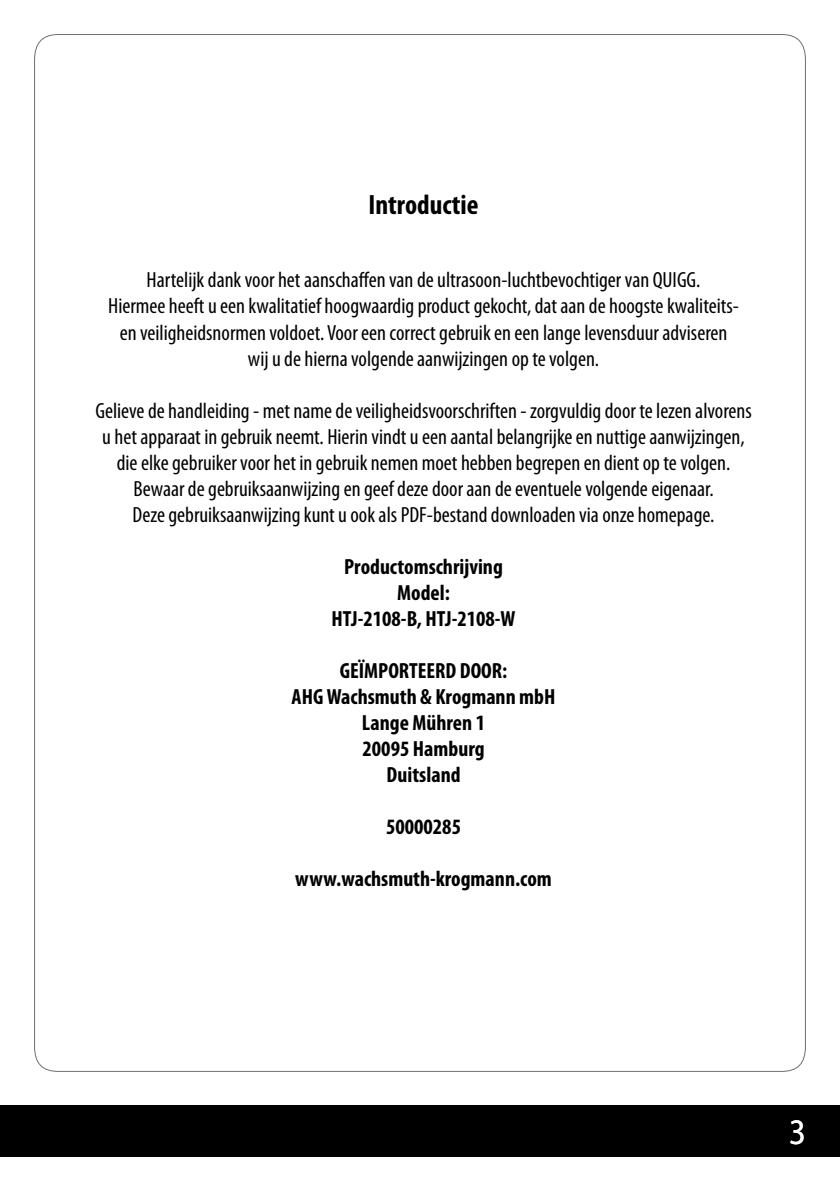
<style>
.page{position:relative;width:840px;height:1191px;background:#fff}
.page>*{position:absolute;margin:0;border:0;box-sizing:border-box;transform-origin:0 0}
.t1{font:36px "Myriad Pro";color:#fff;scale:.9 1}
.t2{font:700 condensed 28px "Myriad Pro";color:#000}
.t3{font:condensed 22px/26px "Myriad Pro";color:#000;text-align:center}
.t4{font:700 condensed 22px/26px "Myriad Pro";color:#000;text-align:center}
</style>
<div class="page">
<div style="left:0;top:1106px;width:839px;height:51px;background:#000"></div>
<p class="t2" style="left:368px;top:187px;width:112px">Introductie</p>
<p class="t3" style="left:108px;top:267px;width:632px">Hartelijk dank voor het aanschaffen van de ultrasoon-luchtbevochtiger van QUIGG.<br>Hiermee heeft u een kwalitatief hoogwaardig product gekocht, dat aan de hoogste kwaliteits&shy;en veiligheidsnormen voldoet. Voor een correct gebruik en een lange levensduur adviseren wij u de hierna volgende aanwijzingen op te volgen.</p>
<p class="t3" style="left:95px;top:397px;width:657px">Gelieve de handleiding - met name de veiligheidsvoorschriften - zorgvuldig door te lezen alvorens u het apparaat in gebruik neemt. Hierin vindt u een aantal belangrijke en nuttige aanwijzingen, die elke gebruiker voor het in gebruik nemen moet hebben begrepen en dient op te volgen.<br>Bewaar de gebruiksaanwijzing en geef deze door aan de eventuele volgende eigenaar.<br>Deze gebruiksaanwijzing kunt u ook als PDF-bestand downloaden via onze homepage.</p>
<p class="t4" style="left:331px;top:553px;width:185px">Productomschrijving<br>Model:<br>HTJ-2108-B, HTJ-2108-W</p>
<p class="t4" style="left:291px;top:657px;width:265px">GEÏMPORTEERD DOOR:<br>AHG Wachsmuth &amp; Krogmann mbH<br>Lange Mühren 1<br>20095 Hamburg<br>Duitsland</p>
<p class="t4" style="left:386px;top:813px;width:76px">50000285</p>
<p class="t4" style="left:295px;top:865px;width:258px">www.wachsmuth-krogmann.com</p>
<h1 class="t1" style="left:788px;top:1110px;width:20px">3</h1>
</div>
